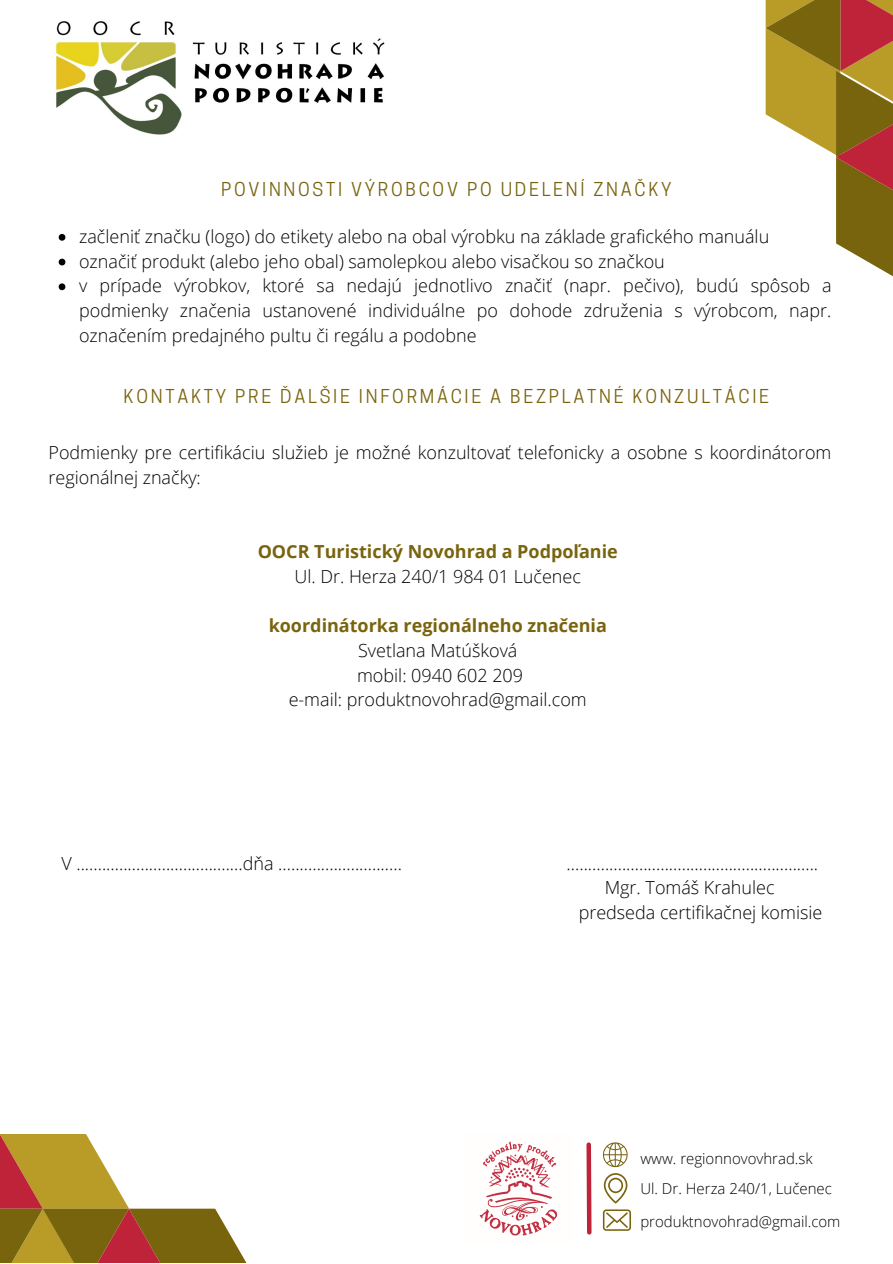
<style>
.page{position:relative;width:893px;height:1264px;background:#fff}
.page>*{position:absolute;margin:0;border:0;box-sizing:border-box;transform-origin:0 0}
.t1{font:300 18px/24.8px "Open Sans";color:#000;text-align:justify}
.t2{font:18px "Cooper Hewitt";letter-spacing:.15em;color:#79640e}
.t3{font:700 18px "Open Sans";color:#79640e}
.t4{font:300 15px "Open Sans";color:#000}
</style>
<div class="page">
<svg style="left:765px;top:0;width:127px;height:276px"></svg>
<svg style="left:0;top:1134px;width:246px;height:128px"></svg>
<svg style="left:603px;top:1142px;width:24px;height:25px"></svg>
<svg style="left:586px;top:1142px;width:6px;height:93px"></svg>
<svg style="left:603px;top:1173px;width:24px;height:30px"></svg>
<svg style="left:603px;top:1209px;width:28px;height:21px"></svg>
<img style="left:56px;top:21px;width:329px;height:114px">
<svg style="left:59px;top:234px;width:6px;height:7px"></svg>
<svg style="left:59px;top:259px;width:6px;height:6px"></svg>
<svg style="left:59px;top:283px;width:6px;height:7px"></svg>
<img style="left:479px;top:1141px;width:79px;height:95px">
<p class="t2" style="left:221px;top:182px;width:452px">POVINNOSTI VÝROBCOV PO UDELENÍ ZNAČKY</p>
<p class="t1" style="left:79px;top:223px;width:691px">začleniť značku (logo) do etikety alebo na obal výrobku na základe grafického manuálu</p>
<p class="t1" style="left:79px;top:248px;width:587px">označiť produkt (alebo jeho obal) samolepkou alebo visačkou so značkou</p>
<p class="t1" style="left:79px;top:273px;width:754px">v prípade výrobkov, ktoré sa nedajú jednotlivo značiť (napr. pečivo), budú spôsob a podmienky značenia ustanovené individuálne po dohode združenia s výrobcom, napr. označením predajného pultu či regálu a podobne</p>
<p class="t2" style="left:124px;top:389px;width:647px">KONTAKTY PRE ĎALŠIE INFORMÁCIE A BEZPLATNÉ KONZULTÁCIE</p>
<p class="t1" style="left:49px;top:439px;width:784px">Podmienky pre certifikáciu služieb je možné konzultovať telefonicky a osobne s koordinátorom regionálnej značky:</p>
<p class="t3" style="left:258px;top:538px;width:361px">OOCR Turistický Novohrad a Podpoľanie</p>
<p class="t1" style="left:294px;top:563px;width:288px">Ul. Dr. Herza 240/1 984 01 Lučenec</p>
<p class="t3" style="left:269px;top:613px;width:340px">koordinátorka regionálneho značenia</p>
<p class="t1" style="left:358px;top:637px;width:161px">Svetlana Matúšková</p>
<p class="t1" style="left:357px;top:662px;width:167px">mobil: 0940 602 209</p>
<p class="t1" style="left:288px;top:687px;width:299px">e-mail: produktnovohrad@gmail.com</p>
<p class="t1" style="left:61px;top:850px;width:342px">V .......................................dňa .............................</p>
<p class="t1" style="left:566px;top:850px;width:253px">...........................................................</p>
<p class="t1" style="left:604px;top:875px;width:171px">Mgr. Tomáš Krahulec</p>
<p class="t1" style="left:578px;top:899px;width:245px">predseda certifikačnej komisie</p>
<p class="t4" style="left:640px;top:1148px;width:174px">www. regionnovovhrad.sk</p>
<p class="t4" style="left:640px;top:1178px;width:193px">Ul. Dr. Herza 240/1, Lučenec</p>
<p class="t4" style="left:640px;top:1211px;width:202px">produktnovohrad@gmail.com</p>
</div>
